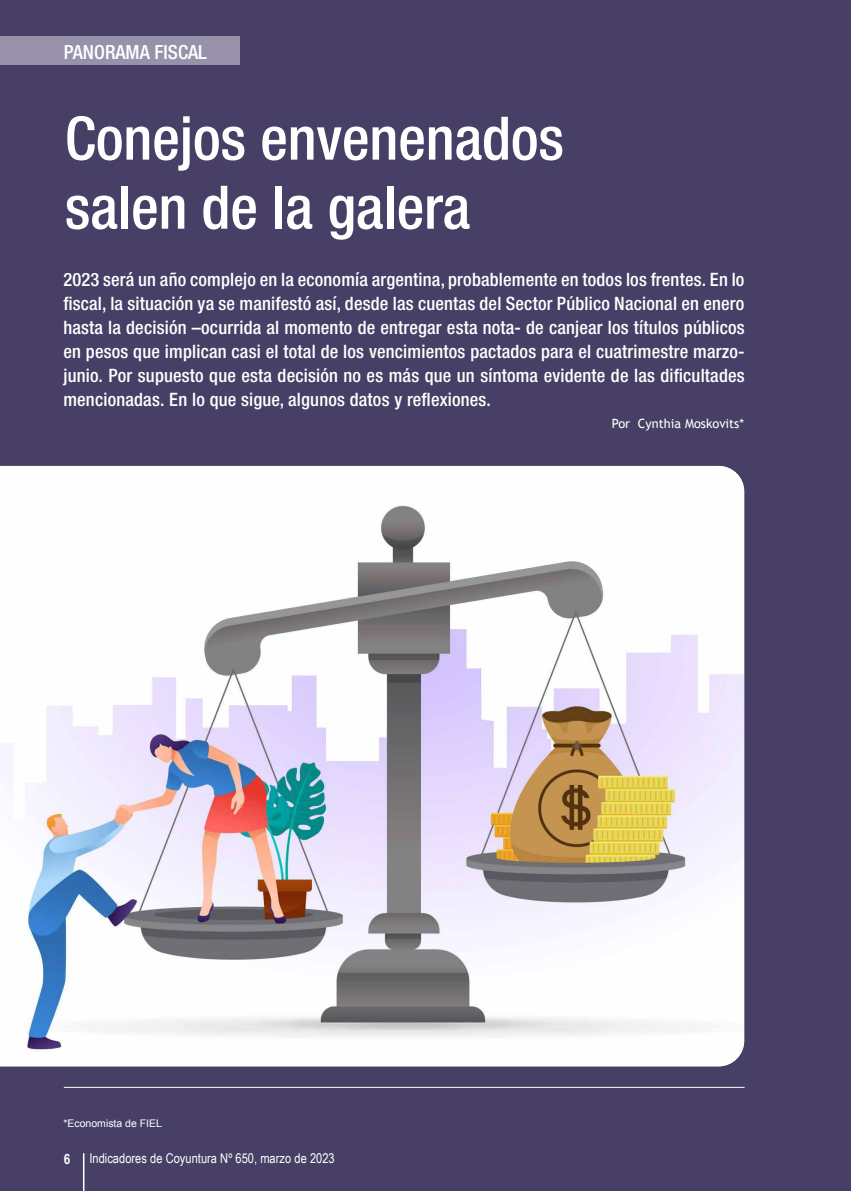
<style>
.page{position:relative;width:851px;height:1191px;background:#fff}
.page>*{position:absolute;margin:0;border:0;box-sizing:border-box;transform-origin:0 0}
.t1{font:500 condensed 60px/69px "Helvetica Neue";letter-spacing:-.005em;color:#fff}
.t2{font:500 condensed 19.5px "Helvetica Neue";color:#fff}
.t3{font:500 condensed 18.45px/24px "Helvetica Neue";letter-spacing:.01em;color:#fff;text-align:justify}
.t4{font:700 14.25px "Arial Narrow";color:#fff}
.t5{font:13.5px "Arial Narrow";letter-spacing:.005em;color:#fff}
.t6{font:12.75px "Trebuchet MS";color:#fff}
.t7{font:10.5px "Arial";color:#fff}
</style>
<div class="page">
<div style="left:0;top:0;width:850px;height:1191px;background:#473f65"></div>
<div style="left:0;top:37px;width:239px;height:28px;background:#9891aa"></div>
<hr style="left:64px;top:1087px;width:680px;height:1px;background:#fff">
<img style="left:0;top:466px;width:744px;height:600px">
<hr style="left:83px;top:1153px;width:1px;height:38px;background:#fff">
<p class="t2" style="left:64px;top:41px;width:145px">PANORAMA FISCAL</p>
<h1 class="t1" style="left:65px;top:103px;width:500px">Conejos envenenados salen de la galera</h1>
<p class="t3" style="left:63px;top:267px;width:682px">2023 será un año complejo en la economía argentina, probablemente en todos los frentes. En lo fiscal, la situación ya se manifestó así, desde las cuentas del Sector Público Nacional en enero hasta la decisión –ocurrida al momento de entregar esta nota- de canjear los títulos públicos en pesos que implican casi el total de los vencimientos pactados para el cuatrimestre marzo&shy;junio. Por supuesto que esta decisión no es más que un síntoma evidente de las dificultades mencionadas. En lo que sigue, algunos datos y reflexiones.</p>
<p class="t6" style="left:612px;top:416px;width:134px">Por Cynthia Moskovits*</p>
<p class="t7" style="left:63px;top:1116px;width:100px">*Economista de FIEL</p>
<p class="t4" style="left:64px;top:1147px;width:8px">6</p>
<p class="t5" style="left:89px;top:1148px;width:247px">Indicadores de Coyuntura Nº 650, marzo de 2023</p>
</div>
